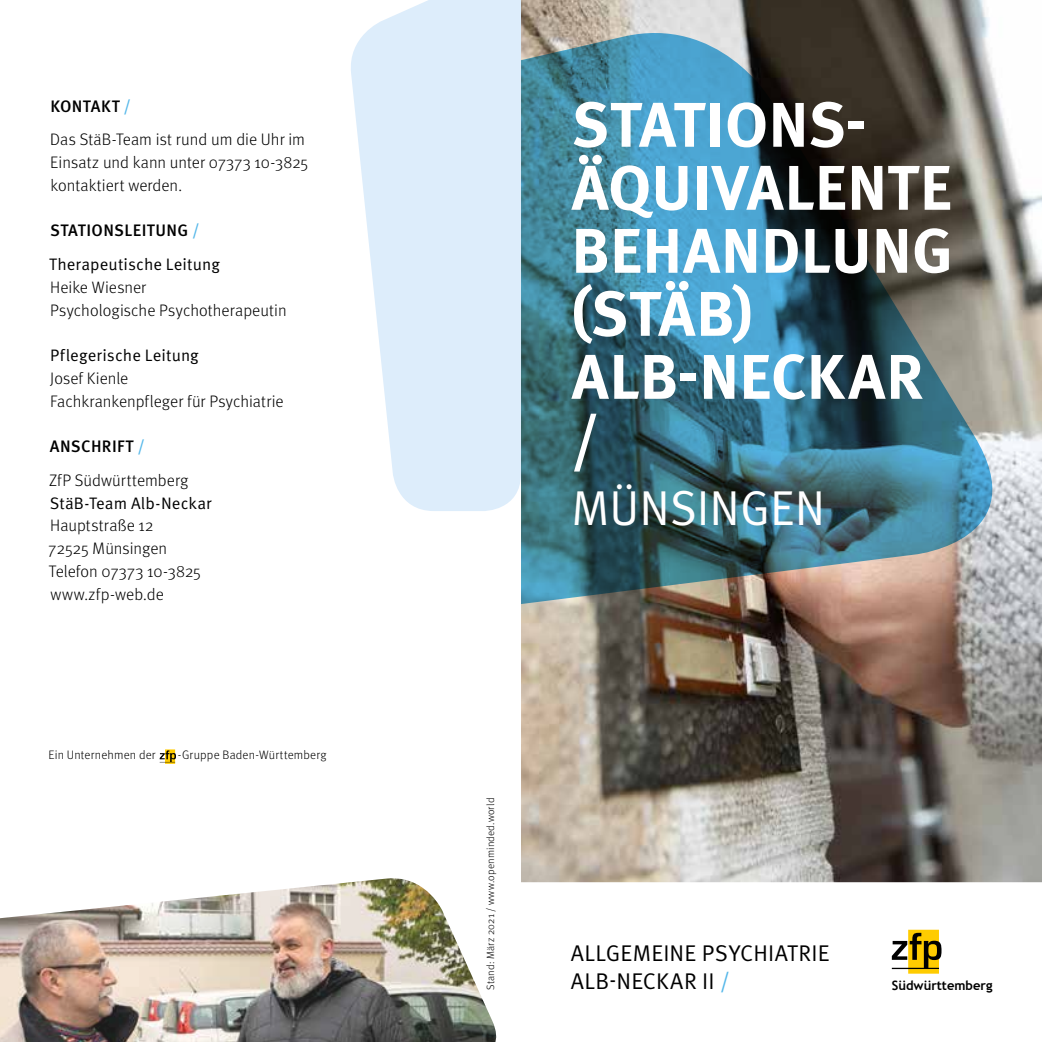
<style>
.page{position:relative;width:1042px;height:1042px;background:#fff}
.page>*{position:absolute;margin:0;border:0;box-sizing:border-box;transform-origin:0 0}
.t1{font:700 63px/63px "Meta Pro";letter-spacing:.005em;color:#fff}
.t2{font:49px "Meta Pro Norm";color:#fff;scale:.96 1}
.t3{font:22.75px "Meta Pro Norm";letter-spacing:.01em;color:#000}
.t4{font:300 16.62px/22.8px "Meta Pro";letter-spacing:.005em;color:#000}
.t5{font:16.62px "Meta Pro Norm";letter-spacing:.005em;color:#000}
.t6{font:500 16.62px "Meta Pro";letter-spacing:.025em;color:#000}
.t7{font:700 12.95px "Trebuchet MS";color:#000}
.t8{font:300 12.25px "Meta Pro";letter-spacing:.015em;color:#000}
.t9{font:300 10.5px "Meta Pro";letter-spacing:.02em;color:#000}
.s1{font-weight:500}
.s2{font-weight:500;color:#54b7e9}
.s3{color:#54b7e9}
</style>
<div class="page">
<img style="left:521px;top:0;width:521px;height:882px">
<div style="left:908px;top:929px;width:31px;height:44px;background:#fc0"></div>
<svg style="left:892px;top:933px;width:49px;height:35px"></svg>
<hr style="left:892px;top:968px;width:47px;height:1px;background:#000">
<svg style="left:165px;top:749px;width:10px;height:15px"></svg>
<svg style="left:160px;top:750px;width:16px;height:13px"></svg>
<svg style="left:351px;top:0;width:170px;height:511px;background:#e1effb"></svg>
<img style="left:521px;top:15px;width:480px;height:589px">
<img style="left:0;top:878px;width:496px;height:164px">
<p class="t4" style="left:50px;top:88px;width:256px;line-height:33.6px"><span class="s1">KONTAKT</span> <span class="s2">/<br></span>Das StäB-Team ist rund um die Uhr im</p>
<p class="t4" style="left:50px;top:150px;width:260px">Einsatz und kann unter 07373 10-3825 kontaktiert werden.</p>
<p class="t6" style="left:50px;top:218px;width:151px">STATIONSLEITUNG <span class="s3">/</span></p>
<p class="t5" style="left:49px;top:252px;width:172px">Therapeutische Leitung</p>
<p class="t4" style="left:50px;top:275px;width:238px">Heike Wiesner<br>Psychologische Psychotherapeutin</p>
<p class="t5" style="left:50px;top:343px;width:150px">Pflegerische Leitung</p>
<p class="t4" style="left:50px;top:366px;width:235px">Josef Kienle<br>Fachkrankenpfleger für Psychiatrie</p>
<p class="t4" style="left:49px;top:429px;width:141px;line-height:33.6px"><span class="s1">ANSCHRIFT</span> <span class="s2">/<br></span>ZfP Südwürttemberg</p>
<p class="t5" style="left:50px;top:490px;width:163px">StäB-Team Alb-Neckar</p>
<p class="t4" style="left:49px;top:513px;width:154px">Hauptstraße 12<br>72525 Münsingen<br>Telefon 07373 10-3825 www.zfp-web.de</p>
<p class="t8" style="left:49px;top:746px;width:108px">Ein Unternehmen der</p>
<p class="t8" style="left:178px;top:746px;width:150px">-Gruppe Baden-Württemberg</p>
<h1 class="t1" style="left:571px;top:89px;width:383px">STATIONS-<br>ÄQUIVALENTE<br>BEHANDLUNG (STÄB)<br>ALB-NECKAR /</h1>
<h2 class="t2" style="left:571px;top:471px;width:266px">MÜNSINGEN</h2>
<p class="t9" style="left:483px;top:990px;width:194px;rotate:-90deg">Stand: März 2021 / www.openminded.world</p>
<h3 class="t3" style="left:571px;top:936px;width:260px">ALLGEMEINE PSYCHIATRIE</h3>
<h3 class="t3" style="left:571px;top:964px;width:161px">ALB-NECKAR II <span class="s3">/</span></h3>
<p class="t7" style="left:892px;top:977px;width:102px">Südwürttemberg</p>
</div>
